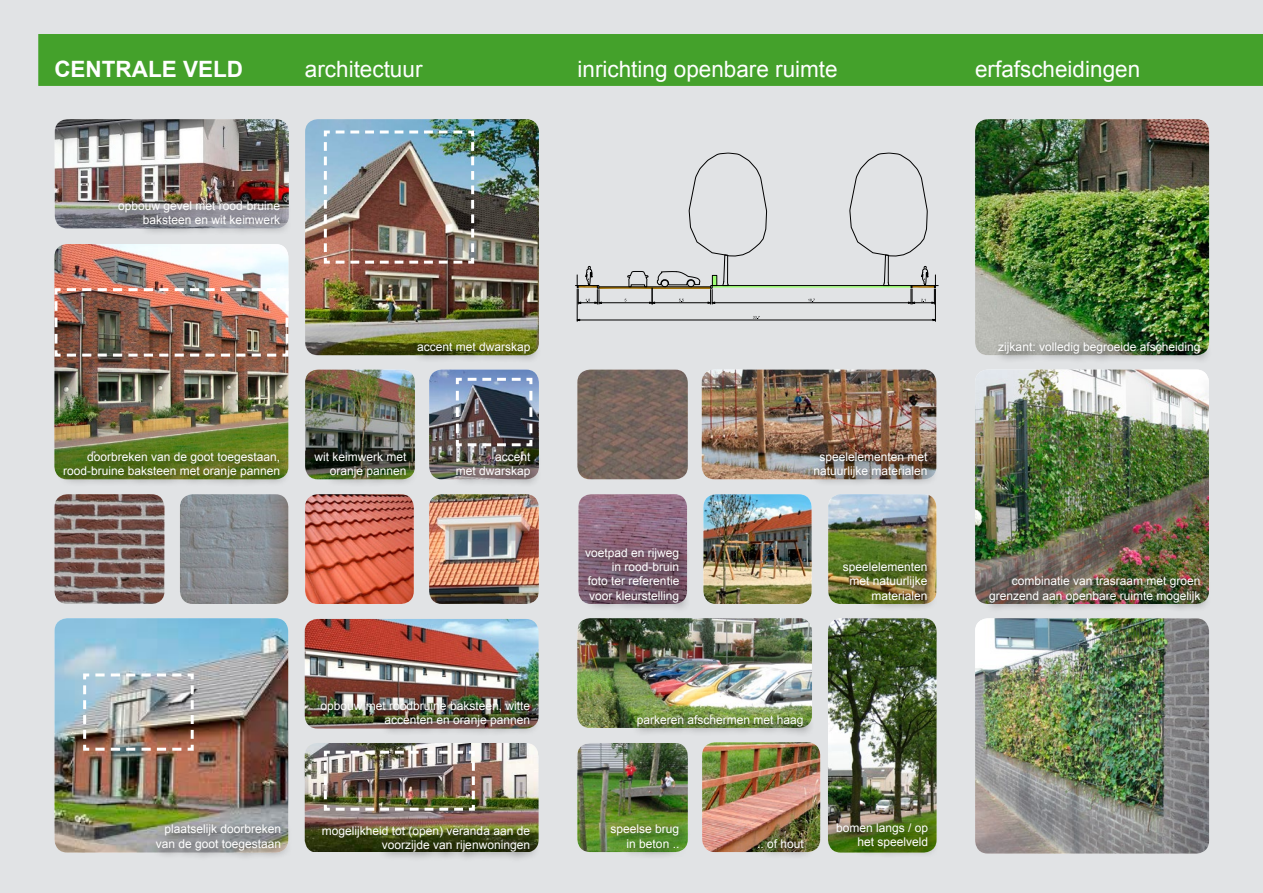
<style>
.page{position:relative;width:1263px;height:893px;background:#e1e3e5}
.page>*{position:absolute;margin:0;border:0;box-sizing:border-box;transform-origin:0 0}
.t1{font:22.5px "Arial";color:#fff}
.t2{font:700 22.5px "Arial";color:#fff}
.t3{font:12px/14.4px "Arial";color:#fff;text-align:right}
</style>
<div class="page">
<div style="left:38px;top:34px;width:1225px;height:52px;background:#44a12b"></div>
<img style="left:975px;top:370px;width:234px;height:234px">
<img style="left:577px;top:743px;width:111px;height:109px">
<img style="left:54px;top:494px;width:110px;height:110px">
<img style="left:180px;top:494px;width:108px;height:110px">
<img style="left:429px;top:494px;width:110px;height:110px">
<img style="left:305px;top:494px;width:109px;height:110px">
<img style="left:828px;top:494px;width:108px;height:110px">
<img style="left:703px;top:494px;width:109px;height:110px">
<img style="left:828px;top:618px;width:109px;height:230px">
<img style="left:55px;top:119px;width:234px;height:109px">
<img style="left:429px;top:370px;width:110px;height:109px">
<img style="left:305px;top:370px;width:110px;height:106px">
<img style="left:54px;top:244px;width:234px;height:232px">
<img style="left:975px;top:618px;width:234px;height:236px">
<img style="left:54px;top:618px;width:234px;height:235px">
<hr style="left:935px;top:289px;width:1px;height:32px;background:#000">
<hr style="left:577px;top:289px;width:1px;height:32px;background:#000">
<svg style="left:576px;top:316px;width:360px;height:5px"></svg>
<svg style="left:575px;top:153px;width:363px;height:151px"></svg>
<div style="left:712px;top:275px;width:5px;height:11px;background:#9eff75"></div>
<div style="left:712px;top:275px;width:5px;height:11px;border:1px solid #000"></div>
<img style="left:305px;top:743px;width:234px;height:109px">
<img style="left:305px;top:619px;width:234px;height:109px">
<img style="left:305px;top:119px;width:234px;height:236px">
<img style="left:975px;top:119px;width:234px;height:236px">
<img style="left:577px;top:618px;width:235px;height:110px">
<img style="left:702px;top:370px;width:234px;height:109px">
<img style="left:702px;top:742px;width:118px;height:110px">
<img style="left:577px;top:370px;width:111px;height:109px">
<img style="left:578px;top:494px;width:109px;height:103px">
<div style="left:451px;top:448px;width:90px;height:40px;background:#000;opacity:.75"></div>
<div style="left:309px;top:447px;width:108px;height:41px;background:#000;opacity:.75"></div>
<div style="left:412px;top:337px;width:130px;height:27px;background:#000;opacity:.75"></div>
<div style="left:58px;top:447px;width:233px;height:41px;background:#000;opacity:.75"></div>
<div style="left:151px;top:819px;width:141px;height:42px;background:#000;opacity:.75"></div>
<div style="left:838px;top:557px;width:101px;height:54px;background:#000;opacity:.75"></div>
<div style="left:808px;top:447px;width:131px;height:41px;background:#000;opacity:.75"></div>
<div style="left:753px;top:834px;width:61px;height:25px;background:#000;opacity:.75"></div>
<div style="left:605px;top:819px;width:86px;height:40px;background:#000;opacity:.75"></div>
<div style="left:631px;top:710px;width:183px;height:28px;background:#000;opacity:.75"></div>
<div style="left:831px;top:818px;width:108px;height:41px;background:#000;opacity:.75"></div>
<div style="left:113px;top:196px;width:178px;height:40px;background:#000;opacity:.75"></div>
<div style="left:317px;top:821px;width:224px;height:42px;background:#000;opacity:.75"></div>
<div style="left:315px;top:696px;width:226px;height:41px;background:#000;opacity:.75"></div>
<div style="left:993px;top:337px;width:218px;height:28px;background:#000;opacity:.75"></div>
<div style="left:984px;top:572px;width:228px;height:41px;background:#000;opacity:.75"></div>
<div style="left:580px;top:542px;width:111px;height:72px;background:#000;opacity:.75"></div>
<img style="left:454px;top:376px;width:80px;height:72px">
<img style="left:322px;top:749px;width:154px;height:63px">
<img style="left:82px;top:672px;width:113px;height:80px">
<img style="left:322px;top:129px;width:154px;height:136px">
<img style="left:54px;top:287px;width:235px;height:71px">
<h1 class="t2" style="left:54px;top:54px;width:190px">CENTRALE VELD</h1>
<h1 class="t1" style="left:305px;top:54px;width:119px">architectuur</h1>
<h1 class="t1" style="left:577px;top:54px;width:262px">inrichting openbare ruimte</h1>
<h1 class="t1" style="left:975px;top:54px;width:167px">erfafscheidingen</h1>
<p class="t3" style="left:118px;top:198px;width:164px">opbouw gevel met rood-bruine baksteen en wit keimwerk</p>
<p class="t3" style="left:417px;top:340px;width:115px">accent met dwarskap</p>
<p class="t3" style="left:998px;top:340px;width:204px">zijkant: volledig begroeide afscheiding</p>
<p class="t3" style="left:63px;top:449px;width:218px">doorbreken van de goot toegestaan, rood-bruine baksteen met oranje pannen</p>
<p class="t3" style="left:314px;top:449px;width:94px">wit keimwerk met oranje pannen</p>
<p class="t3" style="left:456px;top:449px;width:76px">accent<br>met dwarskap</p>
<p class="t3" style="left:813px;top:449px;width:116px;text-align:center">speelelementen met natuurlijke materialen</p>
<p class="t3" style="left:585px;top:545px;width:96px">voetpad en rijweg in rood-bruin<br>foto ter referentie voor kleurstelling</p>
<p class="t3" style="left:843px;top:560px;width:86px">speelelementen met natuurlijke materialen</p>
<p class="t3" style="left:989px;top:574px;width:213px">combinatie van trasraam met groen grenzend aan openbare ruimte mogelijk</p>
<p class="t3" style="left:321px;top:699px;width:211px">opbouw met roodbruine baksteen, witte accenten en oranje pannen</p>
<p class="t3" style="left:637px;top:713px;width:168px">parkeren afschermen met haag</p>
<p class="t3" style="left:156px;top:822px;width:127px">plaatselijk doorbreken van de goot toegestaan</p>
<p class="t3" style="left:322px;top:824px;width:210px">mogelijkheid tot (open) veranda aan de voorzijde van rijenwoningen</p>
<p class="t3" style="left:611px;top:822px;width:70px">speelse brug in beton ..</p>
<p class="t3" style="left:757px;top:836px;width:48px">.. of hout</p>
<p class="t3" style="left:836px;top:820px;width:94px">bomen langs / op het speelveld</p>
</div>
